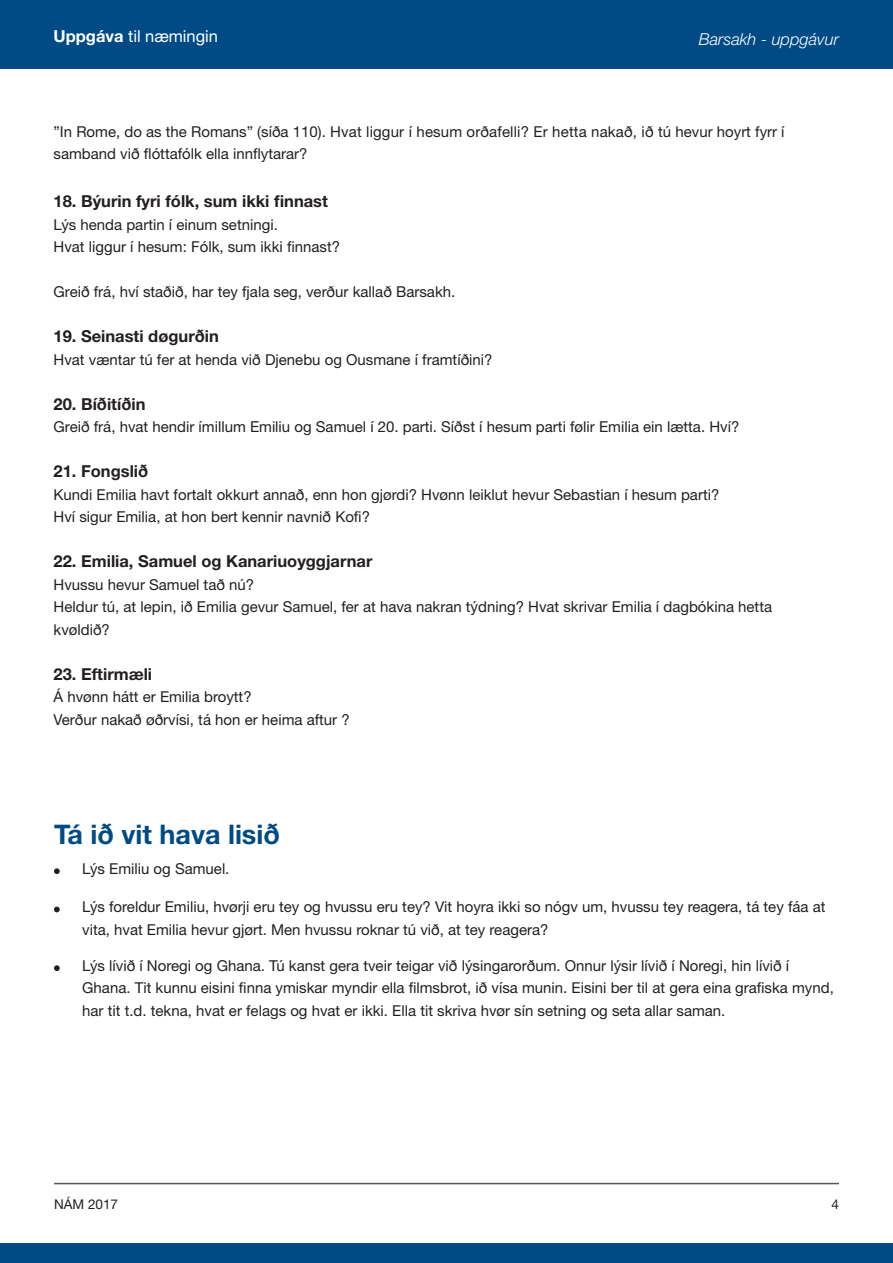
<style>
.page{position:relative;width:893px;height:1263px;background:#fff}
.page>*{position:absolute;margin:0;border:0;box-sizing:border-box;transform-origin:0 0}
.t1{font:700 27px "Helvetica Neue LT Std";color:#004b85}
.t2{font:700 16.5px "Helvetica Neue LT Std";color:#231f20}
.t3{font:16.5px "Helvetica Neue LT Std";color:#fff}
.t4{font:italic 300 16.5px "Helvetica Neue LT Std";color:#fff}
.t5{font:15px/22.5px "Helvetica Neue LT Std";color:#231f20}
.t6{font:13.5px "Helvetica Neue LT Std";color:#231f20}
.s1{font-weight:700}
</style>
<div class="page">
<hr style="left:54px;top:1183px;width:785px;height:1px;background:#57585a">
<svg style="left:54px;top:868px;width:6px;height:6px"></svg>
<svg style="left:54px;top:907px;width:6px;height:5px"></svg>
<svg style="left:54px;top:965px;width:6px;height:6px"></svg>
<div style="left:0;top:1244px;width:893px;height:19px;background:#004b85"></div>
<div style="left:0;top:0;width:893px;height:68px;background:#004b85"></div>
<p class="t3" style="left:54px;top:27px;width:166px"><span class="s1">Uppgáva</span> til næmingin</p>
<p class="t4" style="left:699px;top:29px;width:142px">Barsakh - uppgávur</p>
<p class="t5" style="left:54px;top:120px;width:733px">”In Rome, do as the Romans” (síða 110). Hvat liggur í hesum orðafelli? Er hetta nakað, ið tú hevur hoyrt fyrr í samband við flóttafólk ella innflytarar?</p>
<p class="t2" style="left:54px;top:191px;width:276px">18. Býurin fyri fólk, sum ikki finnast</p>
<p class="t5" style="left:54px;top:213px;width:288px">Lýs henda partin í einum setningi.<br>Hvat liggur í hesum: Fólk, sum ikki finnast?</p>
<p class="t5" style="left:54px;top:281px;width:403px">Greið frá, hví staðið, har tey fjala seg, verður kallað Barsakh.</p>
<p class="t2" style="left:54px;top:326px;width:167px">19. Seinasti døgurðin</p>
<p class="t5" style="left:54px;top:348px;width:441px">Hvat væntar tú fer at henda við Djenebu og Ousmane í framtíðini?</p>
<p class="t2" style="left:54px;top:394px;width:93px">20. Bíðitíðin</p>
<p class="t5" style="left:54px;top:416px;width:687px">Greið frá, hvat hendir ímillum Emiliu og Samuel í 20. parti. Síðst í hesum parti følir Emilia ein lætta. Hví?</p>
<p class="t2" style="left:54px;top:461px;width:96px">21. Fongslið</p>
<p class="t5" style="left:54px;top:483px;width:667px">Kundi Emilia havt fortalt okkurt annað, enn hon gjørdi? Hvønn leiklut hevur Sebastian í hesum parti?<br>Hví sigur Emilia, at hon bert kennir navnið Kofi?</p>
<p class="t2" style="left:54px;top:551px;width:320px">22. Emilia, Samuel og Kanariuoyggjarnar</p>
<p class="t5" style="left:54px;top:573px;width:720px">Hvussu hevur Samuel tað nú?<br>Heldur tú, at lepin, ið Emilia gevur Samuel, fer at hava nakran týdning? Hvat skrivar Emilia í dagbókina hetta kvøldið?</p>
<p class="t2" style="left:54px;top:664px;width:100px">23. Eftirmæli</p>
<p class="t5" style="left:54px;top:686px;width:298px">Á hvønn hátt er Emilia broytt?<br>Verður nakað øðrvísi, tá hon er heima aftur ?</p>
<h1 class="t1" style="left:54px;top:818px;width:227px">Tá ið vit hava lisið</h1>
<p class="t5" style="left:82px;top:857px;width:149px">Lýs Emiliu og Samuel.</p>
<p class="t5" style="left:82px;top:895px;width:745px">Lýs foreldur Emiliu, hvørji eru tey og hvussu eru tey? Vit hoyra ikki so nógv um, hvussu tey reagera, tá tey fáa at vita, hvat Emilia hevur gjørt. Men hvussu roknar tú við, at tey reagera?</p>
<p class="t5" style="left:82px;top:954px;width:753px">Lýs lívið í Noregi og Ghana. Tú kanst gera tveir teigar við lýsingarorðum. Onnur lýsir lívið í Noregi, hin lívið í<br>Ghana. Tit kunnu eisini finna ymiskar myndir ella filmsbrot, ið vísa munin. Eisini ber til at gera eina grafiska mynd, har tit t.d. tekna, hvat er felags og hvat er ikki. Ella tit skriva hvør sín setning og seta allar saman.</p>
<p class="t6" style="left:54px;top:1196px;width:66px">NÁM 2017</p>
<p class="t6" style="left:831px;top:1196px;width:9px">4</p>
</div>
